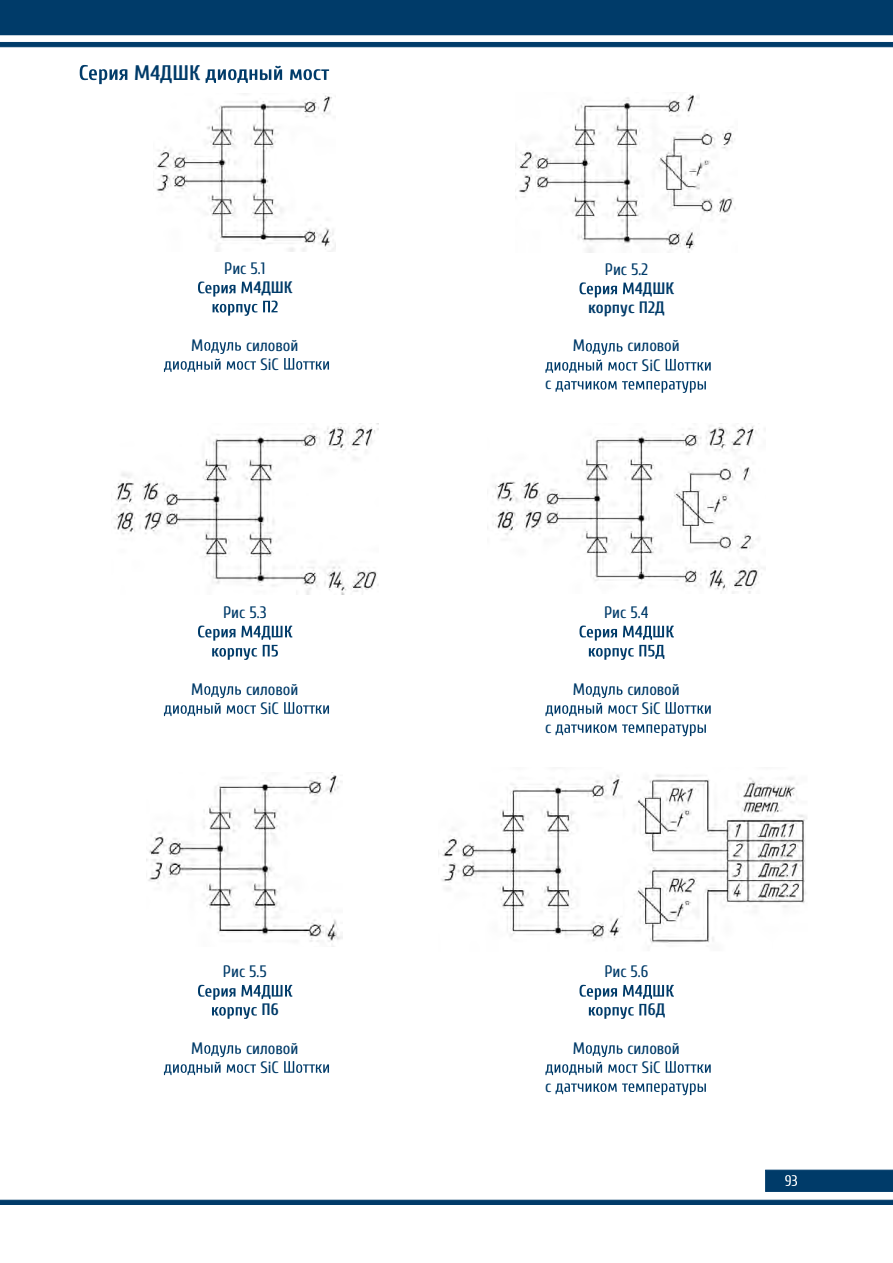
<style>
.page{position:relative;width:893px;height:1263px;background:#fff}
.page>*{position:absolute;margin:0;border:0;box-sizing:border-box;transform-origin:0 0}
.t1{font:700 21px "Cuprum";color:#003b69}
.t2{font:16.5px/19px "Cuprum";color:#003b69;text-align:center}
.t3{font:700 16.5px/19px "Cuprum";color:#003b69}
</style>
<div class="page">
<div style="left:0;top:0;width:893px;height:35px;background:#003b69"></div>
<svg style="left:0;top:42px;width:893px;height:5px;background:#033d6b"></svg>
<svg style="left:0;top:1200px;width:893px;height:5px;background:#033d6a"></svg>
<svg style="left:80px;top:65px;width:47px;height:19px"></svg>
<svg style="left:206px;top:66px;width:123px;height:17px"></svg>
<img style="left:155px;top:93px;width:181px;height:159px">
<img style="left:515px;top:94px;width:221px;height:158px">
<svg style="left:198px;top:281px;width:80px;height:35px"></svg>
<svg style="left:164px;top:342px;width:92px;height:30px"></svg>
<svg style="left:284px;top:358px;width:45px;height:12px"></svg>
<svg style="left:579px;top:282px;width:55px;height:15px"></svg>
<svg style="left:545px;top:343px;width:92px;height:30px"></svg>
<svg style="left:666px;top:359px;width:45px;height:12px"></svg>
<svg style="left:555px;top:381px;width:151px;height:12px"></svg>
<img style="left:114px;top:423px;width:264px;height:171px">
<img style="left:487px;top:425px;width:275px;height:169px">
<svg style="left:198px;top:626px;width:94px;height:34px"></svg>
<svg style="left:164px;top:686px;width:92px;height:30px"></svg>
<svg style="left:284px;top:702px;width:45px;height:12px"></svg>
<svg style="left:579px;top:626px;width:95px;height:34px"></svg>
<svg style="left:545px;top:686px;width:92px;height:30px"></svg>
<svg style="left:666px;top:702px;width:45px;height:12px"></svg>
<svg style="left:555px;top:724px;width:151px;height:12px"></svg>
<img style="left:147px;top:775px;width:196px;height:167px">
<img style="left:439px;top:774px;width:368px;height:169px">
<svg style="left:198px;top:985px;width:94px;height:15px"></svg>
<svg style="left:212px;top:1007px;width:45px;height:12px"></svg>
<svg style="left:164px;top:1045px;width:92px;height:30px"></svg>
<svg style="left:284px;top:1061px;width:45px;height:12px"></svg>
<svg style="left:579px;top:985px;width:95px;height:34px"></svg>
<svg style="left:545px;top:1045px;width:92px;height:30px"></svg>
<svg style="left:666px;top:1061px;width:45px;height:12px"></svg>
<svg style="left:555px;top:1083px;width:151px;height:12px"></svg>
<svg style="left:765px;top:1170px;width:128px;height:21px;background:#053f6c"></svg>
<p class="t1" style="left:134px;top:61px;width:67px">М4ДШК</p>
<p class="t2" style="left:224px;top:259px;width:43px">Рис 5.1</p>
<p class="t3" style="left:253px;top:278px;width:41px">4ДШК</p>
<p class="t2" style="left:605px;top:260px;width:45px">Рис 5.2</p>
<p class="t3" style="left:588px;top:279px;width:87px;text-indent:47px">4ДШК корпус П2Д</p>
<p class="t2" style="left:191px;top:336px;width:14px">М</p>
<p class="t2" style="left:246px;top:336px;width:54px">силовой<br>SiC</p>
<p class="t2" style="left:573px;top:337px;width:14px">М</p>
<p class="t2" style="left:628px;top:337px;width:54px">силовой<br>SiC</p>
<p class="t2" style="left:545px;top:375px;width:8px">с</p>
<p class="t2" style="left:223px;top:604px;width:45px">Рис 5.3</p>
<p class="t2" style="left:604px;top:604px;width:46px">Рис 5.4</p>
<p class="t2" style="left:191px;top:680px;width:14px">М</p>
<p class="t2" style="left:246px;top:680px;width:54px">силовой<br>SiC</p>
<p class="t2" style="left:573px;top:680px;width:14px">М</p>
<p class="t2" style="left:628px;top:680px;width:54px">силовой<br>SiC</p>
<p class="t2" style="left:545px;top:718px;width:8px">с</p>
<p class="t2" style="left:223px;top:963px;width:45px">Рис 5.5</p>
<p class="t3" style="left:261px;top:1001px;width:19px">П6</p>
<p class="t2" style="left:604px;top:963px;width:46px">Рис 5.6</p>
<p class="t3" style="left:648px;top:1001px;width:19px">6Д</p>
<p class="t2" style="left:191px;top:1039px;width:14px">М</p>
<p class="t2" style="left:246px;top:1039px;width:54px">силовой<br>SiC</p>
<p class="t2" style="left:573px;top:1039px;width:14px">М</p>
<p class="t2" style="left:628px;top:1039px;width:54px">силовой<br>SiC</p>
<p class="t2" style="left:545px;top:1077px;width:8px">с</p>
</div>
